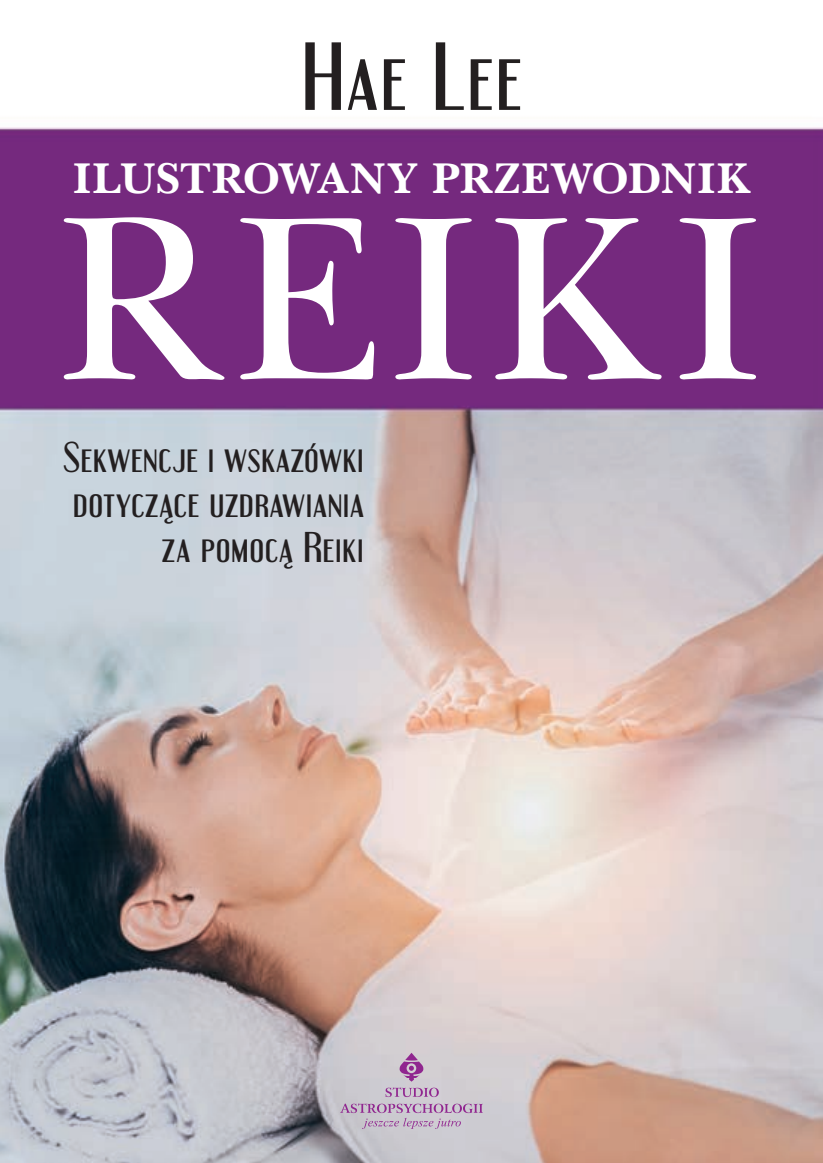
<style>
.page{position:relative;width:823px;height:1163px;background:#fff}
.page>*{position:absolute;margin:0;border:0;box-sizing:border-box;transform-origin:0 0}
.t1{font:240px "Baskerville EU";letter-spacing:-.01em;color:#fff}
.t2{font:82px "Engebrechtre Rg";letter-spacing:.015em;color:#231f20}
.t3{font:700 44px "Baskerville EU";letter-spacing:-.01em;color:#fff}
.t4{font:36.6px/45.2px "Engebrechtre Rg";letter-spacing:.005em;color:#231f20;text-align:right}
</style>
<div class="page">
<img style="left:0;top:127px;width:822px;height:1035px">
<svg style="left:399px;top:1052px;width:24px;height:29px"></svg>
<svg style="left:340px;top:1087px;width:142px;height:41px;background:#c4b4c7"></svg>
<h2 class="t2" style="left:300px;top:27px;width:223px">Hae Lee</h2>
<p class="t3" style="left:73px;top:151px;width:678px">ILUSTROWANY PRZEWODNIK</p>
<h1 class="t1" style="left:52px;top:149px;width:719px">Reiki</h1>
<p class="t4" style="left:63px;top:433px;width:302px">Sekwencje i wskazówki dotyczące uzdrawiania za pomocą Reiki</p>
</div>
